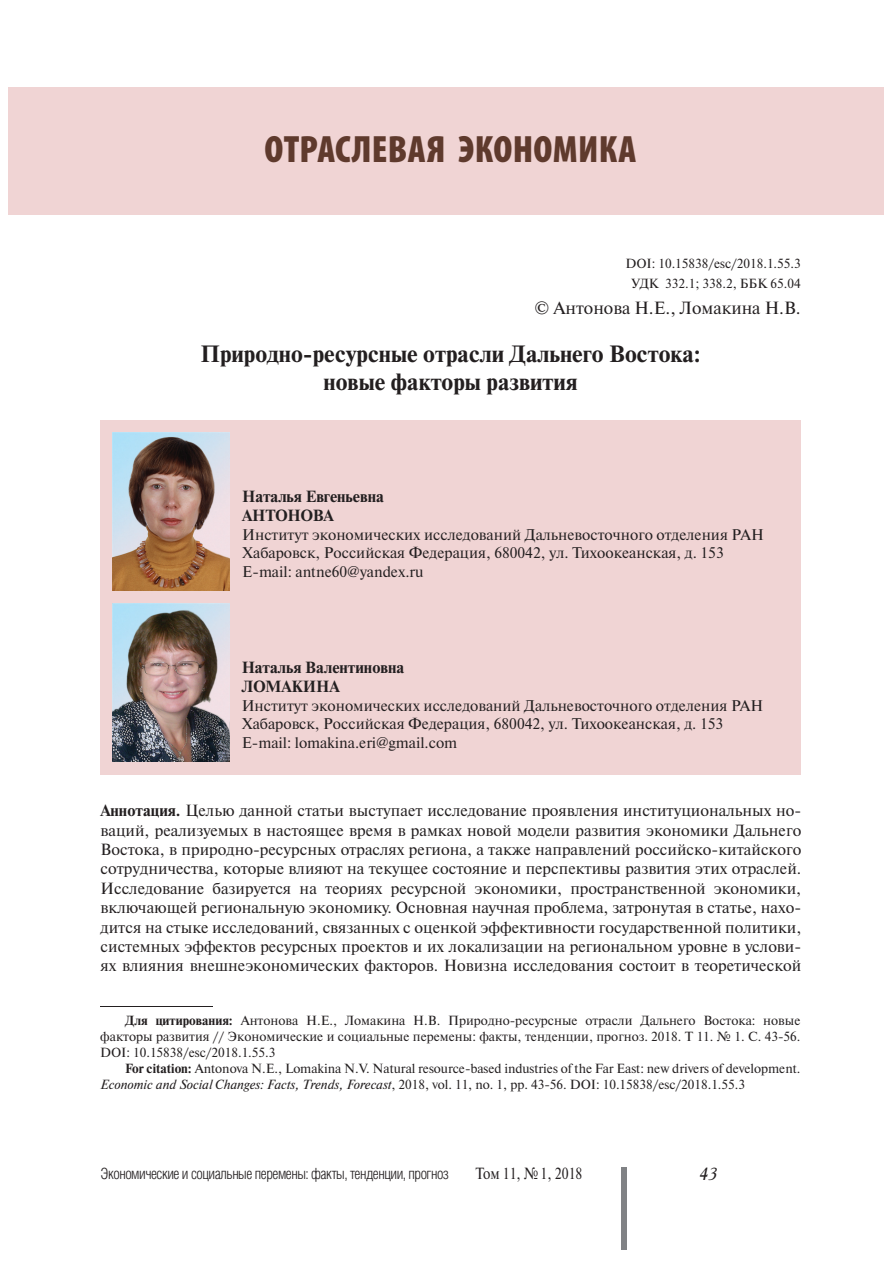
<style>
.page{position:relative;width:893px;height:1263px;background:#fff}
.page>*{position:absolute;margin:0;border:0;box-sizing:border-box;transform-origin:0 0}
.t1{font:900 condensed 38.25px "Myriad Pro";letter-spacing:.01em;color:#5f3a2d}
.t2{font:700 23.55px/28.2px "Newton C";color:#231f20;text-align:center}
.t3{font:17.7px "Newton C";color:#231f20}
.t4{font:italic 17.7px "Academy";color:#231f20}
.t5{font:16.2px/19.4px "Newton C";color:#231f20;text-align:justify}
.t6{font:700 16.2px/19.4px "Newton C";color:#231f20}
.t7{font:16.2px "Newton C";color:#231f20;scale:.85 1}
.t8{font:15.45px/18.5px "Newton C";color:#231f20}
.t9{font:300 15.45px "Helios Cond";letter-spacing:-.03em;color:#231f20}
.t10{font:13.2px/15.9px "Newton C";color:#231f20;text-align:center}
.s1{font-weight:700}
.s2{font-style:italic}
</style>
<div class="page">
<div style="left:621px;top:1167px;width:5px;height:83px;background:#808285"></div>
<hr style="left:100px;top:1006px;width:113px;height:1px;background:#231f20">
<div style="left:100px;top:420px;width:700px;height:354px;background:#f0d4d4"></div>
<div style="left:9px;top:87px;width:875px;height:127px;background:#f0d4d4"></div>
<img style="left:113px;top:433px;width:117px;height:158px">
<img style="left:113px;top:603px;width:117px;height:159px">
<h1 class="t1" style="left:264px;top:136px;width:373px">ОТРАСЛЕВАЯ ЭКОНОМИКА</h1>
<p class="t10" style="left:625px;top:255px;width:177px;line-height:20.1px">DOI: 10.15838/esc/2018.1.55.3<br>УДК 332.1; 338.2, ББК 65.04</p>
<p class="t3" style="left:534px;top:301px;width:268px">© Антонова Н.Е., Ломакина Н.В.</p>
<h2 class="t2" style="left:200px;top:341px;width:502px">Природно-ресурсные отрасли Дальнего Востока: новые факторы развития</h2>
<p class="t6" style="left:242px;top:488px;width:143px">Наталья Евгеньевна<br>АНТОНОВА</p>
<p class="t8" style="left:242px;top:527px;width:523px">Институт экономических исследований Дальневосточного отделения РАН<br>Хабаровск, Российская Федерация, 680042, ул. Тихоокеанская, д. 153<br>Е-mail: antne60@yandex.ru</p>
<p class="t6" style="left:242px;top:659px;width:164px">Наталья Валентиновна<br>ЛОМАКИНА</p>
<p class="t8" style="left:242px;top:697px;width:523px">Институт экономических исследований Дальневосточного отделения РАН<br>Хабаровск, Российская Федерация, 680042, ул. Тихоокеанская, д. 153<br>Е-mail: lomakina.eri@gmail.com</p>
<p class="t5" style="left:101px;top:802px;width:702px"><span class="s1">Аннотация.</span> Целью данной статьи выступает исследование проявления институциональных но&shy;ваций, реализуемых в настоящее время в рамках новой модели развития экономики Дальнего Востока, в природно-ресурсных отраслях региона, а также направлений российско-китайского сотрудничества, которые влияют на текущее состояние и перспективы развития этих отраслей.<br>Исследование базируется на теориях ресурсной экономики, пространственной экономики, включающей региональную экономику. Основная научная проблема, затронутая в статье, нахо&shy;дится на стыке исследований, связанных с оценкой эффективности государственной политики, системных эффектов ресурсных проектов и их локализации на региональном уровне в услови&shy;ях влияния внешнеэкономических факторов. Новизна исследования состоит в теоретической</p>
<p class="t10" style="left:100px;top:1014px;width:702px;text-align:justify;text-indent:25px"><span class="s1">Для цитирования:</span> Антонова Н.Е., Ломакина Н.В. Природно-ресурсные отрасли Дальнего Востока: новые факторы развития // Экономические и социальные перемены: факты, тенденции, прогноз. 2018. Т 11. № 1. С. 43-56.<br>DOI: 10.15838/esc/2018.1.55.3</p>
<p class="t10" style="left:100px;top:1062px;width:702px;text-align:left;text-indent:25px"><span class="s1">For citation:</span> Antonova N.E., Lomakina N.V. Natural resource-based industries of the Far East: new drivers of development.<br><span class="s2">Economic and Social Changes: Facts, Trends, Forecast</span>, 2018, vol. 11, no. 1, pp. 43-56. DOI: 10.15838/esc/2018.1.55.3</p>
<p class="t9" style="left:101px;top:1168px;width:350px">Экономические и социальные перемены: факты, тенденции, прогноз</p>
<p class="t7" style="left:476px;top:1167px;width:127px">Том 11, № 1, 2018</p>
<p class="t4" style="left:699px;top:1165px;width:20px">43</p>
</div>
